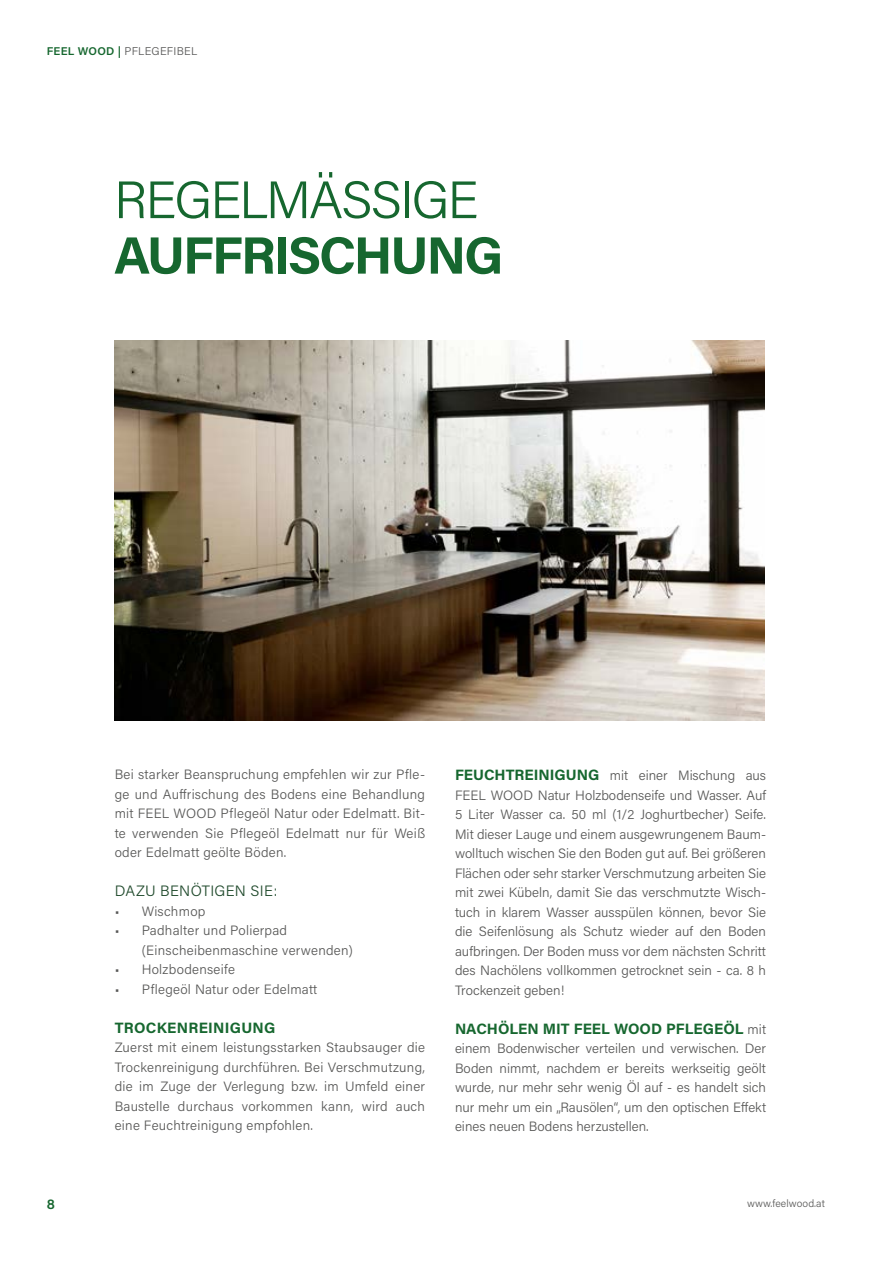
<style>
.page{position:relative;width:893px;height:1263px;background:#fff}
.page>*{position:absolute;margin:0;border:0;box-sizing:border-box;transform-origin:0 0}
.t1{font:300 52.5px "Acumin Pro";letter-spacing:-.04em;color:#16672f}
.t2{font:700 52.5px "Acumin Pro";letter-spacing:-.04em;color:#16672f}
.t3{font:700 15px "Acumin Pro";letter-spacing:.005em;color:#16672f}
.t4{font:300 15px "Acumin Pro";letter-spacing:.02em;color:#204a2c}
.t5{font:600 14.25px "Acumin Pro";color:#16672f}
.t6{font:300 13.5px/19.5px "Acumin Pro";letter-spacing:.02em;color:#575756;text-align:justify}
.t7{font:300 11.25px "Acumin Pro";letter-spacing:.025em;color:#575756}
.t8{font:300 10.5px "Acumin Pro";letter-spacing:.005em;color:#575756}
.s1{font-weight:600;color:#16672f}
.s2{font-weight:700;font-size:15px;color:#16672f}
.s3{font-weight:300;font-size:13.5px;color:#575756}
</style>
<div class="page">
<img style="left:115px;top:340px;width:649px;height:380px">
<p class="t7" style="left:47px;top:43px;width:152px"><span class="s1">FEEL WOOD |</span> PFLEGEFIBEL</p>
<h1 class="t1" style="left:114px;top:164px;width:366px">REGELMÄSSIGE</h1>
<h1 class="t2" style="left:114px;top:218px;width:391px">AUFFRISCHUNG</h1>
<p class="t6" style="left:115px;top:764px;width:312px">Bei starker Beanspruchung empfehlen wir zur Pfle&shy;ge und Auffrischung des Bodens eine Behandlung mit FEEL WOOD Pflegeöl Natur oder Edelmatt. Bit&shy;te verwenden Sie Pflegeöl Edelmatt nur für Weiß oder Edelmatt geölte Böden.</p>
<p class="t4" style="left:115px;top:880px;width:164px">DAZU BENÖTIGEN SIE:</p>
<p class="t6" style="left:115px;top:900px;width:92px">• Wischmop</p>
<p class="t6" style="left:142px;top:920px;width:213px;text-indent:-27px">• Padhalter und Polierpad (Einscheibenmaschine verwenden)</p>
<p class="t6" style="left:115px;top:959px;width:122px">• Holzbodenseife</p>
<p class="t6" style="left:115px;top:978px;width:204px">• Pflegeöl Natur oder Edelmatt</p>
<p class="t3" style="left:115px;top:1017px;width:162px">TROCKENREINIGUNG</p>
<p class="t6" style="left:115px;top:1037px;width:312px">Zuerst mit einem leistungsstarken Staubsauger die Trockenreinigung durchführen. Bei Verschmutzung, die im Zuge der Verlegung bzw. im Umfeld einer Baustelle durchaus vorkommen kann, wird auch eine Feuchtreinigung empfohlen.</p>
<p class="t6" style="left:455px;top:765px;width:313px"><span class="s2">FEUCHTREINIGUNG</span> mit einer Mischung aus FEEL WOOD Natur Holzbodenseife und Wasser. Auf 5 Liter Wasser ca. 50 ml (1/2 Joghurtbecher) Seife.<br>Mit dieser Lauge und einem ausgewrungenem Baum&shy;wolltuch wischen Sie den Boden gut auf. Bei größeren Flächen oder sehr starker Verschmutzung arbeiten Sie mit zwei Kübeln, damit Sie das verschmutzte Wisch&shy;tuch in klarem Wasser ausspülen können, bevor Sie die Seifenlösung als Schutz wieder auf den Boden aufbringen. Der Boden muss vor dem nächsten Schritt des Nachölens vollkommen getrocknet sein - ca. 8 h Trockenzeit geben!</p>
<p class="t3" style="left:455px;top:1018px;width:313px">NACHÖLEN MIT FEEL WOOD PFLEGEÖL <span class="s3">mit</span></p>
<p class="t6" style="left:455px;top:1038px;width:313px">einem Bodenwischer verteilen und verwischen. Der Boden nimmt, nachdem er bereits werkseitig geölt wurde, nur mehr sehr wenig Öl auf - es handelt sich nur mehr um ein „Rausölen“, um den optischen Effekt eines neuen Bodens herzustellen.</p>
<p class="t5" style="left:47px;top:1194px;width:10px">8</p>
<p class="t8" style="left:747px;top:1196px;width:79px">www.feelwood.at</p>
</div>
